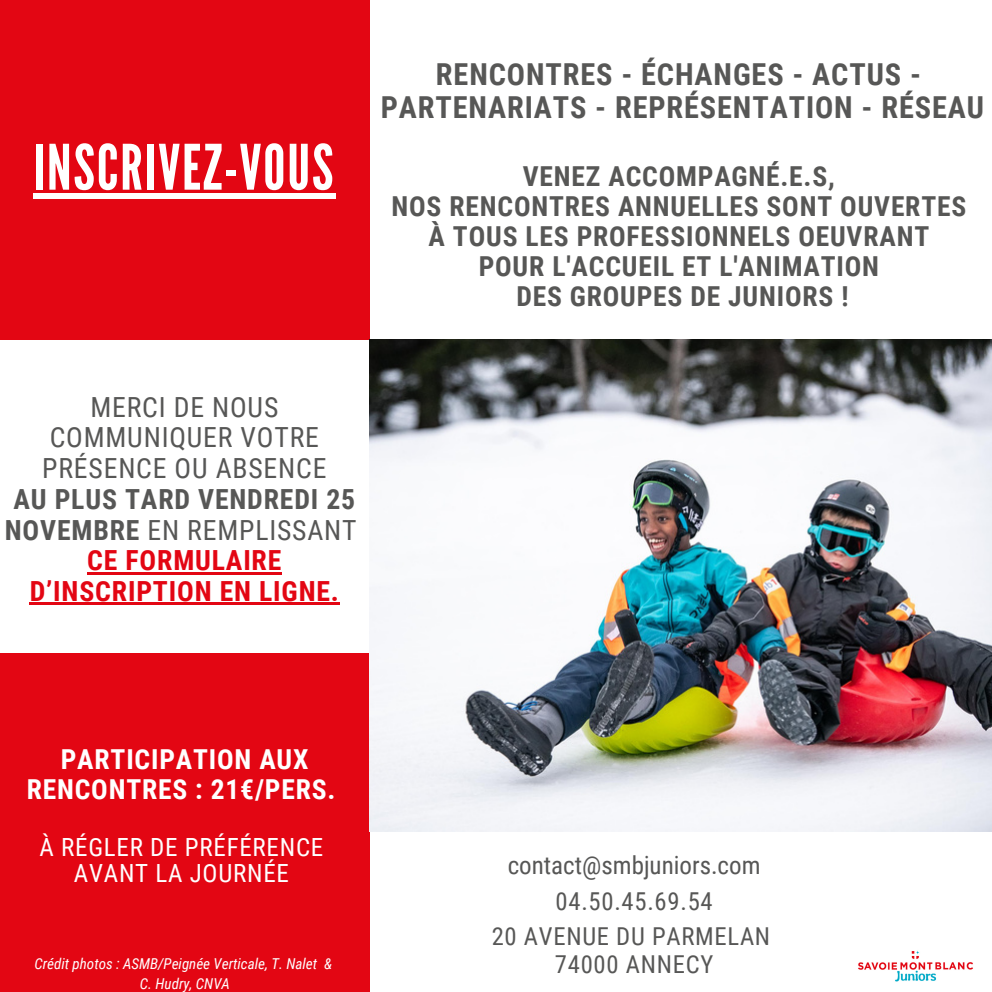
<style>
.page{position:relative;width:992px;height:992px;background:#fff}
.page>*{position:absolute;margin:0;border:0;box-sizing:border-box;transform-origin:0 0}
.t1{font:62.5px "League Gothic";letter-spacing:.03em;color:#fff}
.t2{font:700 30.25px/33.8px "Roboto Condensed";letter-spacing:.03em;color:#575756;text-align:center}
.t3{font:700 27.75px/30.8px "Roboto Condensed";letter-spacing:.03em;color:#e30613;text-align:center}
.t4{font:27.75px/30.8px "Roboto Condensed";letter-spacing:.03em;color:#575756;text-align:center}
.t5{font:700 27.5px/30px "Roboto Condensed";letter-spacing:.03em;color:#575756;text-align:center}
.t6{font:700 27.5px/30px "Roboto Condensed";letter-spacing:.03em;color:#fff;text-align:center}
.t7{font:25px/26.2px "Roboto Condensed";letter-spacing:.03em;color:#fff;text-align:center}
.t8{font:25px "Roboto Condensed";color:#575756}
.t9{font:24.75px/35.2px "Roboto Condensed";letter-spacing:.03em;color:#575756;text-align:center}
.t10{font:italic 15px/20px "Roboto Condensed";color:#fff;text-align:center}
.s1{color:#575756}
.s2{font-weight:400;color:#575756}
</style>
<div class="page">
<div style="left:0;top:0;width:370px;height:340px;background:#e30613"></div>
<div style="left:0;top:653px;width:370px;height:339px;background:#e30613"></div>
<img style="left:369px;top:340px;width:623px;height:491px">
<div style="left:33px;top:193px;width:302px;height:6px;background:#fff"></div>
<hr style="left:87px;top:572px;width:195px;height:2px;background:#e30613">
<hr style="left:30px;top:603px;width:310px;height:2px;background:#e30613">
<img style="left:858px;top:951px;width:115px;height:31px">
<h1 class="t1" style="left:33px;top:131px;width:302px">INSCRIVEZ-VOUS</h1>
<p class="t2" style="left:381px;top:57px;width:605px">RENCONTRES - ÉCHANGES - ACTUS -<br>PARTENARIATS - REPRÉSENTATION - RÉSEAU</p>
<p class="t5" style="left:391px;top:162px;width:576px">VENEZ ACCOMPAGNÉ.E.S,<br>NOS RENCONTRES ANNUELLES SONT OUVERTES<br>À TOUS LES PROFESSIONNELS OEUVRANT<br>POUR L'ACCUEIL ET L'ANIMATION<br>DES GROUPES DE JUNIORS !</p>
<p class="t4" style="left:42px;top:392px;width:286px">MERCI DE NOUS<br>COMMUNIQUER VOTRE<br>PRÉSENCE OU ABSENCE</p>
<p class="t3" style="left:5px;top:484px;width:353px"><span class="s1">AU PLUS TARD VENDREDI 25<br>NOVEMBRE</span> <span class="s2">EN REMPLISSANT<br></span>CE FORMULAIRE<br>D’INSCRIPTION EN LIGNE.</p>
<p class="t6" style="left:27px;top:745px;width:310px">PARTICIPATION AUX<br>RENCONTRES : 21€/PERS.</p>
<p class="t7" style="left:40px;top:834px;width:285px">À RÉGLER DE PRÉFÉRENCE<br>AVANT LA JOURNÉE</p>
<p class="t10" style="left:34px;top:954px;width:299px">Crédit photos : ASMB/Peignée Verticale, T. Nalet &amp;<br>C. Hudry, CNVA</p>
<p class="t8" style="left:508px;top:851px;width:254px">contact@smbjuniors.com</p>
<p class="t9" style="left:492px;top:884px;width:280px">04.50.45.69.54<br>20 AVENUE DU PARMELAN</p>
<p class="t9" style="left:555px;top:946px;width:160px">74000 ANNECY</p>
</div>
